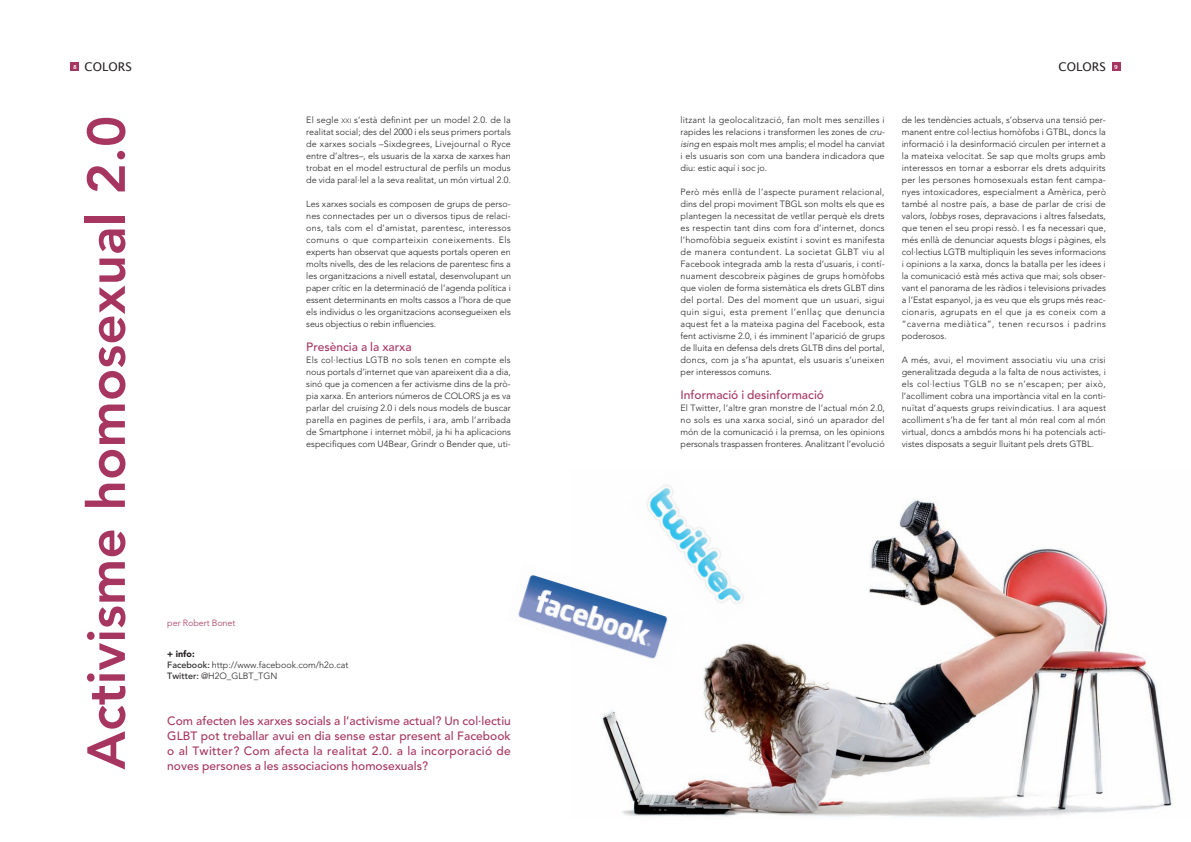
<style>
.page{position:relative;width:1191px;height:842px;background:#fff}
.page>*{position:absolute;margin:0;border:0;box-sizing:border-box;transform-origin:0 0}
.t1{font:800 53px "Avenir";letter-spacing:.005em;color:#a63660}
.t2{font:500 12px/15px "Avenir";color:#a63660;text-align:justify}
.t3{font:12px "Lucida Grande";color:#231f20}
.t4{font:300 9px/12px "Avenir";color:#231f20;text-align:justify}
.t5{font:300 9px "Avenir";letter-spacing:-.005em;color:#a63660}
.s1{font-size:6.3px}
.s2{font-style:italic}
.s3{font-weight:900}
.s4{font-weight:500}
</style>
<div class="page">
<div style="left:70px;top:62px;width:9px;height:9px;background:#a63660"></div>
<div style="left:1111px;top:62px;width:9px;height:9px;background:#a63660"></div>
<img style="left:602px;top:498px;width:570px;height:320px">
<img style="left:626px;top:485px;width:140px;height:142px">
<img style="left:518px;top:562px;width:168px;height:109px">
<h2 class="t3" style="left:73px;top:60px;width:60px"><sup>8</sup> COLORS</h2>
<h2 class="t3" style="left:1058px;top:60px;width:61px">COLORS <sup>9</sup></h2>
<h1 class="t1" style="left:75px;top:769px;width:655px;rotate:-90deg">Activisme homosexual 2.0</h1>
<p class="t4" style="left:306px;top:114px;width:206px">El segle <span class="s1">xxi</span> s’està definint per un model 2.0. de la realitat social; des del 2000 i els seus primers portals de xarxes socials –Sixdegrees, Livejournal o Ryce entre d’altres–, els usuaris de la xarxa de xarxes han trobat en el model estructural de perfils un modus de vida paral·lel a la seva realitat, un món virtual 2.0.</p>
<p class="t4" style="left:306px;top:198px;width:206px">Les xarxes socials es composen de grups de perso&shy;nes connectades per un o diversos tipus de relaci&shy;ons, tals com el d’amistat, parentesc, interessos comuns o que comparteixin coneixements. Els experts han observat que aquests portals operen en molts nivells, des de les relacions de parentesc fins a les organitzacions a nivell estatal, desenvolupant un paper crític en la determinació de l’agenda política i essent determinants en molts cassos a l’hora de que els individus o les organitzacions aconsegueixen els seus objectius o rebin influencies.</p>
<h2 class="t2" style="left:306px;top:340px;width:107px">Presència a la xarxa</h2>
<p class="t4" style="left:306px;top:354px;width:206px">Els col·lectius LGTB no sols tenen en compte els nous portals d’internet que van apareixent dia a dia, sinó que ja comencen a fer activisme dins de la prò&shy;pia xarxa. En anteriors números de COLORS ja es va parlar del <span class="s2">cruising</span> 2.0 i dels nous models de buscar parella en pagines de perfils, i ara, amb l’arribada de Smartphone i internet mòbil, ja hi ha aplicacions especifiques com U4Bear, Grindr o Bender que, uti-</p>
<p class="t5" style="left:167px;top:618px;width:70px">per Robert Bonet</p>
<p class="t4" style="left:167px;top:648px;width:183px;line-height:11px;text-align:left"><span class="s3">+ info:<br></span><span class="s4">Facebook:</span> http://www.facebook.com/h2o.cat<br><span class="s4">Twitter:</span> @H2O_GLBT_TGN</p>
<p class="t2" style="left:167px;top:714px;width:345px">Com afecten les xarxes socials a l’activisme actual? Un col·lectiu GLBT pot treballar avui en dia sense estar present al Facebook o al Twitter? Com afecta la realitat 2.0. a la incorporació de noves persones a les associacions homosexuals?</p>
<p class="t4" style="left:680px;top:114px;width:206px">litzant la geolocalització, fan molt mes senzilles i rapides les relacions i transformen les zones de <span class="s2">cru&shy;ising</span> en espais molt mes amplis; el model ha canviat i els usuaris son com una bandera indicadora que diu: estic aquí i soc jo.</p>
<p class="t4" style="left:680px;top:186px;width:206px">Però més enllà de l’aspecte purament relacional, dins del propi moviment TBGL son molts els que es plantegen la necessitat de vetllar perquè els drets es respectin tant dins com fora d’internet, doncs l’homofòbia segueix existint i sovint es manifesta de manera contundent. La societat GLBT viu al Facebook integrada amb la resta d’usuaris, i contí&shy;nuament descobreix pàgines de grups homòfobs que violen de forma sistemàtica els drets GLBT dins del portal. Des del moment que un usuari, sigui quin sigui, esta prement l’enllaç que denuncia aquest fet a la mateixa pagina del Facebook, esta fent activisme 2.0, i és imminent l’aparició de grups de lluita en defensa dels drets GLTB dins del portal, doncs, com ja s’ha apuntat, els usuaris s’uneixen per interessos comuns.</p>
<h2 class="t2" style="left:680px;top:388px;width:145px">Informació i desinformació</h2>
<p class="t4" style="left:680px;top:402px;width:206px">El Twitter, l’altre gran monstre de l’actual món 2.0, no sols es una xarxa social, sinó un aparador del món de la comunicació i la premsa, on les opinions personals traspassen fronteres. Analitzant l’evolució</p>
<p class="t4" style="left:901px;top:114px;width:206px">de les tendències actuals, s’observa una tensió per&shy;manent entre col·lectius homòfobs i GTBL, doncs la informació i la desinformació circulen per internet a la mateixa velocitat. Se sap que molts grups amb interessos en tornar a esborrar els drets adquirits per les persones homosexuals estan fent campa&shy;nyes intoxicadores, especialment a Amèrica, però també al nostre país, a base de parlar de crisi de valors, <span class="s2">lobbys</span> roses, depravacions i altres falsedats, que tenen el seu propi ressò. I es fa necessari que, més enllà de denunciar aquests <span class="s2">blogs</span> i pàgines, els col·lectius LGTB multipliquin les seves informacions i opinions a la xarxa, doncs la batalla per les idees i la comunicació està més activa que mai; sols obser&shy;vant el panorama de les ràdios i televisions privades a l’Estat espanyol, ja es veu que els grups més reac&shy;cionaris, agrupats en el que ja es coneix com a “caverna mediàtica”, tenen recursos i padrins poderosos.</p>
<p class="t4" style="left:901px;top:354px;width:206px">A més, avui, el moviment associatiu viu una crisi generalitzada deguda a la falta de nous activistes, i els col·lectius TGLB no se n’escapen; per això, l’acolliment cobra una importància vital en la conti&shy;nuïtat d’aquests grups reivindicatius. I ara aquest acolliment s’ha de fer tant al món real com al món virtual, doncs a ambdós mons hi ha potencials acti&shy;vistes disposats a seguir lluitant pels drets GTBL.</p>
</div>
